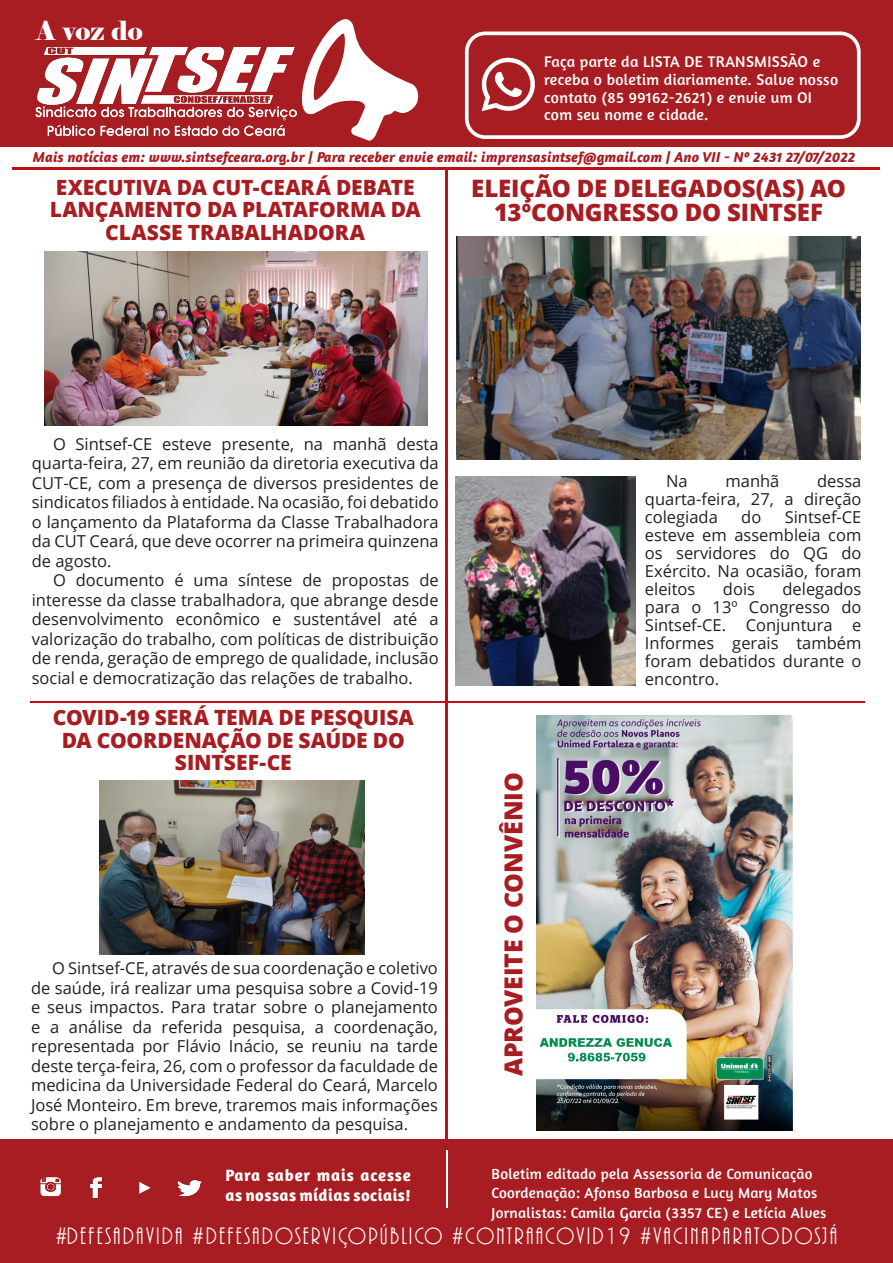
<style>
.page{position:relative;width:893px;height:1263px;background:#fff}
.page>*{position:absolute;margin:0;border:0;box-sizing:border-box;transform-origin:0 0}
.t1{font:26.25px "Elephant";color:#fff}
.t2{font:800 24.9px "Open Sans";letter-spacing:-.01em;color:#a71d21}
.t3{font:24.6px "ARBONNIE";letter-spacing:.09em;color:#fff}
.t4{font:800 24px "Open Sans";letter-spacing:-.005em;color:#a71d21}
.t5{font:800 21px/22.5px "Open Sans";letter-spacing:-.005em;color:#a71d21;text-align:center}
.t6{font:700 16.8px/20.1px "Amaranth";letter-spacing:.03em;color:#fff}
.t7{font:16.5px/19.5px "Open Sans";color:#231f20;text-align:justify}
.t8{font:15.75px/17.9px "Amaranth";letter-spacing:.02em;color:#fff}
.t9{font:15px "Amaranth";letter-spacing:.02em;color:#fff}
.t10{font:italic 700 14.7px "Amaranth";letter-spacing:.01em;color:#a71d21}
</style>
<div class="page">
<div style="left:0;top:0;width:893px;height:146px;background:#a71d21"></div>
<svg style="left:301px;top:19px;width:118px;height:122px"></svg>
<div style="left:0;top:1139px;width:893px;height:124px;background:#a71d21"></div>
<img style="left:36px;top:47px;width:260px;height:89px">
<hr style="left:12px;top:167px;width:867px;height:2px;background:#bd1019">
<hr style="left:446px;top:1150px;width:2px;height:58px;background:#fff">
<img style="left:40px;top:1177px;width:162px;height:21px">
<div style="left:465px;top:32px;width:396px;height:107px;border:4px solid #fff;border-radius:18px"></div>
<svg style="left:481px;top:58px;width:54px;height:53px"></svg>
<hr style="left:445px;top:167px;width:2px;height:972px;background:#bd1019">
<hr style="left:448px;top:701px;width:417px;height:2px;background:#bd1019">
<hr style="left:30px;top:701px;width:417px;height:2px;background:#bd1019">
<img style="left:536px;top:715px;width:257px;height:415px">
<img style="left:99px;top:780px;width:265px;height:174px">
<img style="left:45px;top:252px;width:383px;height:173px">
<img style="left:457px;top:236px;width:404px;height:224px">
<img style="left:455px;top:477px;width:180px;height:208px">
<p class="t1" style="left:36px;top:15px;width:108px">A voz do</p>
<p class="t8" style="left:544px;top:52px;width:295px">Faça parte da LISTA DE TRANSMISSÃO e receba o boletim diariamente. Salve nosso contato (85 99162-2621) e envie um OI com seu nome e cidade.</p>
<p class="t10" style="left:33px;top:148px;width:824px">Mais notícias em: www.sintsefceara.org.br | Para receber envie email: imprensasintsef@gmail.com | Ano VII - Nº 2431 27/07/2022</p>
<p class="t5" style="left:50px;top:175px;width:373px">EXECUTIVA DA CUT-CEARÁ DEBATE<br>LANÇAMENTO DA PLATAFORMA DA<br>CLASSE TRABALHADORA</p>
<p class="t4" style="left:471px;top:170px;width:376px">ELEIÇÃO DE DELEGADOS(AS) AO</p>
<p class="t4" style="left:494px;top:194px;width:331px">13ºCONGRESSO DO SINTSEF</p>
<p class="t7" style="left:32px;top:434px;width:408px;text-indent:21px">O Sintsef-CE esteve presente, na manhã desta quarta-feira, 27, em reunião da diretoria executiva da CUT-CE, com a presença de diversos presidentes de sindicatos filiados à entidade. Na ocasião, foi debatido o lançamento da Plataforma da Classe Trabalhadora da CUT Ceará, que deve ocorrer na primeira quinzena de agosto.</p>
<p class="t7" style="left:32px;top:570px;width:408px;text-indent:21px">O documento é uma síntese de propostas de interesse da classe trabalhadora, que abrange desde desenvolvimento econômico e sustentável até a valorização do trabalho, com políticas de distribuição de renda, geração de emprego de qualidade, inclusão social e democratização das relações de trabalho.</p>
<p class="t5" style="left:53px;top:705px;width:362px">COVID-19 SERÁ TEMA DE PESQUISA<br>DA COORDENAÇÃO DE SAÚDE DO<br>SINTSEF-CE</p>
<p class="t7" style="left:31px;top:958px;width:408px;text-indent:21px">O Sintsef-CE, através de sua coordenação e coletivo de saúde, irá realizar uma pesquisa sobre a Covid-19 e seus impactos. Para tratar sobre o planejamento e a análise da referida pesquisa, a coordenação, representada por Flávio Inácio, se reuniu na tarde deste terça-feira, 26, com o professor da faculdade de medicina da Universidade Federal do Ceará, Marcelo José Monteiro. Em breve, traremos mais informações sobre o planejamento e andamento da pesquisa.</p>
<p class="t6" style="left:225px;top:1164px;width:187px">Para saber mais acesse as nossas mídias sociais!</p>
<p class="t2" style="left:494px;top:1076px;width:305px;rotate:-90deg">APROVEITE O CONVÊNIO</p>
<p class="t7" style="left:645px;top:471px;width:218px;line-height:18px;text-indent:172px">dessa quarta-feira, 27, a direção colegiada</p>
<p class="t7" style="left:666px;top:471px;width:23px">Na</p>
<p class="t7" style="left:725px;top:471px;width:55px">manhã</p>
<p class="t7" style="left:645px;top:507px;width:218px;line-height:18px;text-indent:140px">Sintsef-CE esteve em assembleia com os servidores do QG do Exército. Na ocasião, foram eleitos</p>
<p class="t7" style="left:741px;top:507px;width:22px">do</p>
<p class="t7" style="left:645px;top:579px;width:218px;line-height:18px;text-indent:138px">delegados para o 13º Congresso do Sintsef-CE. Conjuntura e Informes gerais também foram debatidos durante o encontro.</p>
<p class="t7" style="left:723px;top:579px;width:34px">dois</p>
<p class="t9" style="left:492px;top:1165px;width:323px">Boletim editado pela Assessoria de Comunicação</p>
<p class="t9" style="left:492px;top:1184px;width:327px">Coordenação: Afonso Barbosa e Lucy Mary Matos</p>
<p class="t9" style="left:492px;top:1204px;width:336px">Jornalistas: Camila Garcia (3357 CE) e Letícia Alves</p>
<p class="t3" style="left:56px;top:1223px;width:783px">#DEFESADAVIDA #DEFESADOSERVIÇOPÚBLICO #CONTRAACOVID19 #VACINAPARATODOSJÁ</p>
</div>
